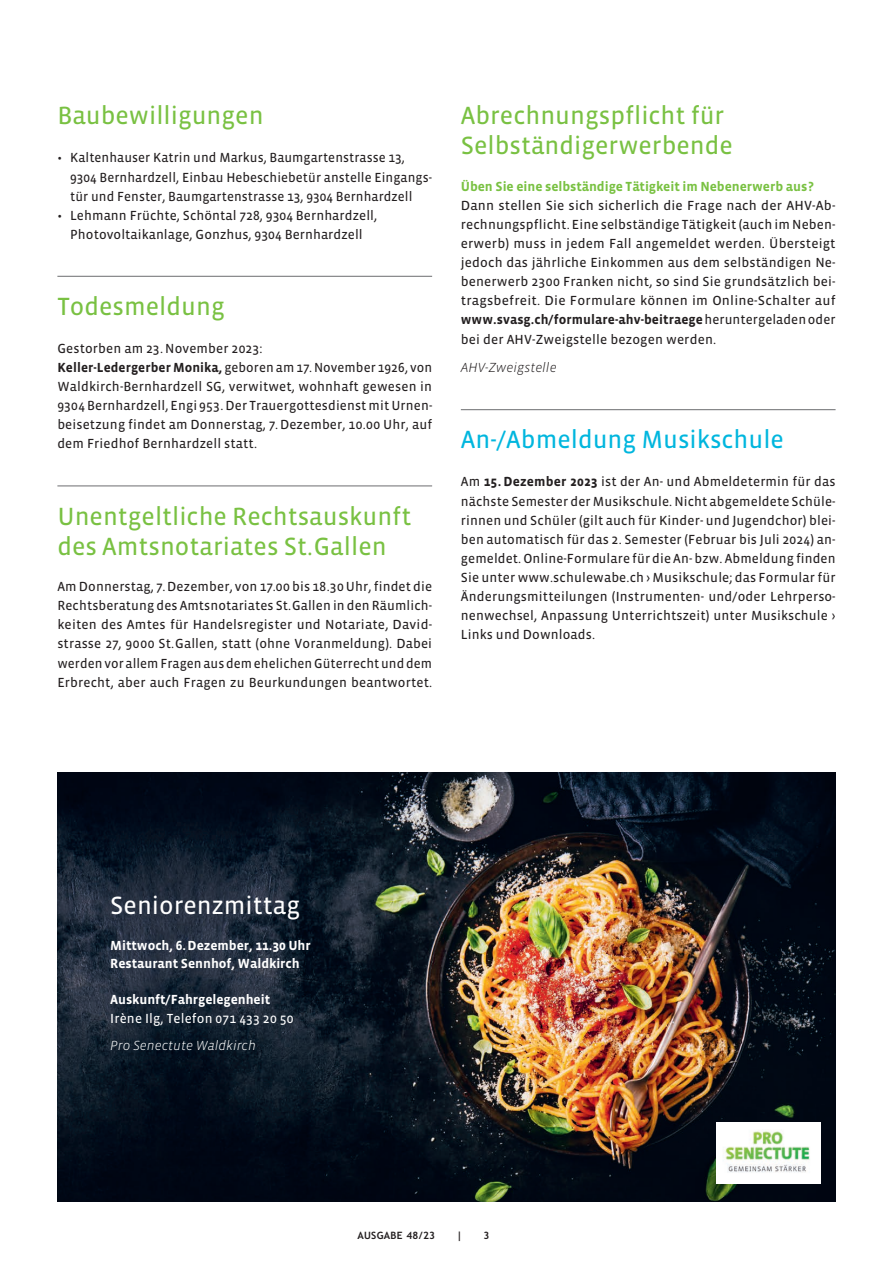
<style>
.page{position:relative;width:893px;height:1263px;background:#fff}
.page>*{position:absolute;margin:0;border:0;box-sizing:border-box;transform-origin:0 0}
.t1{font:25.5px/30px "Vista Sans Reg";color:#79c142}
.t2{font:25.5px "Vista Sans Reg";color:#00b6de}
.t3{font:25.5px "Vista Sans Reg";color:#fff}
.t4{font:13.5px/19px "Vista Sans Reg";letter-spacing:.01em;color:#231f20;text-align:justify}
.t5{font:700 13.5px/18.8px "Vista Sans";letter-spacing:-.005em;color:#fff}
.t6{font:700 13.5px "Vista Sans";letter-spacing:.005em;color:#231f20}
.t7{font:700 13.5px "Vista Sans";letter-spacing:-.005em;color:#79c142}
.t8{font:13.5px "Vista Sans Reg";letter-spacing:.01em;color:#fff}
.t9{font:italic 300 13.5px "Vista Sans";color:#fff}
.t10{font:italic 300 13.5px "Vista Sans";color:#231f20}
.t11{font:700 10.2px "Trebuchet MS";letter-spacing:.03em;color:#231f20}
.s1{font-family:"Vista Sans";font-weight:700}
.s2{font-family:"Vista Sans Reg";font-weight:400}
</style>
<div class="page">
<img style="left:58px;top:772px;width:778px;height:429px">
<img style="left:716px;top:1123px;width:104px;height:60px">
<hr style="left:57px;top:276px;width:375px;height:1px;background:#6c6d70">
<hr style="left:57px;top:485px;width:375px;height:1px;background:#6c6d70">
<hr style="left:461px;top:409px;width:375px;height:1px;background:#6c6d70">
<h1 class="t1" style="left:57px;top:101px;width:208px">Baubewilligungen</h1>
<p class="t4" style="left:70px;top:149px;width:363px;text-align:left;text-indent:-13px">• Kaltenhauser Katrin und Markus, Baumgartenstrasse 13,<br>9304 Bernhardzell, Einbau Hebeschiebetür anstelle Eingangs&shy;tür und Fenster, Baumgartenstrasse 13, 9304 Bernhardzell</p>
<p class="t4" style="left:57px;top:206px;width:321px;text-align:center">• Lehmann Früchte, Schöntal 728, 9304 Bernhardzell,<br>Photovoltaikanlage, Gonzhus, 9304 Bernhardzell</p>
<h1 class="t1" style="left:57px;top:292px;width:169px">Todesmeldung</h1>
<p class="t4" style="left:57px;top:339px;width:376px;text-align:left">Gestorben am 23.November 2023:<br><span class="s1">Keller-Ledergerber Monika,</span> geboren am 17.November 1926, von Waldkirch-Bernhardzell SG, verwitwet, wohnhaft gewesen in 9304 Bernhardzell, Engi 953. Der Trauergottesdienst mit Urnen&shy;beisetzung findet am Donnerstag, 7.Dezember, 10.00 Uhr, auf dem Friedhof Bernhardzell statt.</p>
<h1 class="t1" style="left:57px;top:501px;width:355px">Unentgeltliche Rechtsauskunft des Amtsnotariates St.Gallen</h1>
<p class="t4" style="left:57px;top:577px;width:376px">Am Donnerstag, 7.Dezember, von 17.00 bis 18.30 Uhr, findet die Rechtsberatung des Amtsnotariates St.Gallen in den Räumlich&shy;keiten des Amtes für Handelsregister und Notariate, David&shy;strasse 27, 9000 St.Gallen, statt (ohne Voranmeldung). Dabei werden vor allem Fragen aus dem ehelichen Güterrecht und dem Erbrecht, aber auch Fragen zu Beurkundungen beantwortet.</p>
<h1 class="t1" style="left:461px;top:101px;width:274px">Abrechnungspflicht für<br>Selbständigerwerbende</h1>
<p class="t7" style="left:461px;top:180px;width:355px">Üben Sie eine selbständige Tätigkeit im Nebenerwerb aus?</p>
<p class="t4" style="left:461px;top:196px;width:376px">Dann stellen Sie sich sicherlich die Frage nach der AHV-Ab&shy;rechnungspflicht. Eine selbständige Tätigkeit (auch im Neben&shy;erwerb) muss in jedem Fall angemeldet werden. Übersteigt jedoch das jährliche Einkommen aus dem selbständigen Ne&shy;benerwerb 2300 Franken nicht, so sind Sie grundsätzlich bei&shy;tragsbefreit. Die Formulare können im Online-Schalter auf</p>
<p class="t6" style="left:461px;top:313px;width:376px">www.svasg.ch/formulare-ahv-beitraege <span class="s2">heruntergeladen oder</span></p>
<p class="t4" style="left:461px;top:330px;width:257px">bei der AHV-Zweigstelle bezogen werden.</p>
<p class="t10" style="left:461px;top:361px;width:97px">AHV-Zweigstelle</p>
<h1 class="t2" style="left:461px;top:427px;width:325px">An-/Abmeldung Musikschule</h1>
<p class="t4" style="left:461px;top:473px;width:376px">Am <span class="s1">15.Dezember 2023</span> ist der An- und Abmeldetermin für das nächste Semester der Musikschule. Nicht abgemeldete Schüle&shy;rinnen und Schüler (gilt auch für Kinder- und Jugendchor) blei&shy;ben automatisch für das 2. Semester (Februar bis Juli 2024) an&shy;gemeldet. Online-Formulare für die An- bzw. Abmeldung finden Sie unter www.schulewabe.ch › Musikschule; das Formular für Änderungsmitteilungen (Instrumenten- und/oder Lehrperso&shy;nenwechsel, Anpassung Unterrichtszeit) unter Musikschule › Links und Downloads.</p>
<h1 class="t3" style="left:110px;top:892px;width:191px">Seniorenzmittag</h1>
<p class="t5" style="left:110px;top:936px;width:202px">Mittwoch, 6.Dezember, 11.30 Uhr<br>Restaurant Sennhof, Waldkirch</p>
<p class="t5" style="left:110px;top:990px;width:161px">Auskunft/Fahrgelegenheit</p>
<p class="t8" style="left:110px;top:1011px;width:185px">Irène Ilg, Telefon 071 433 20 50</p>
<p class="t9" style="left:110px;top:1038px;width:147px">Pro Senectute Waldkirch</p>
<p class="t11" style="left:357px;top:1229px;width:79px">AUSGABE 48/23</p>
<p class="t11" style="left:456px;top:1229px;width:7px">|</p>
<p class="t11" style="left:483px;top:1229px;width:7px">3</p>
</div>
